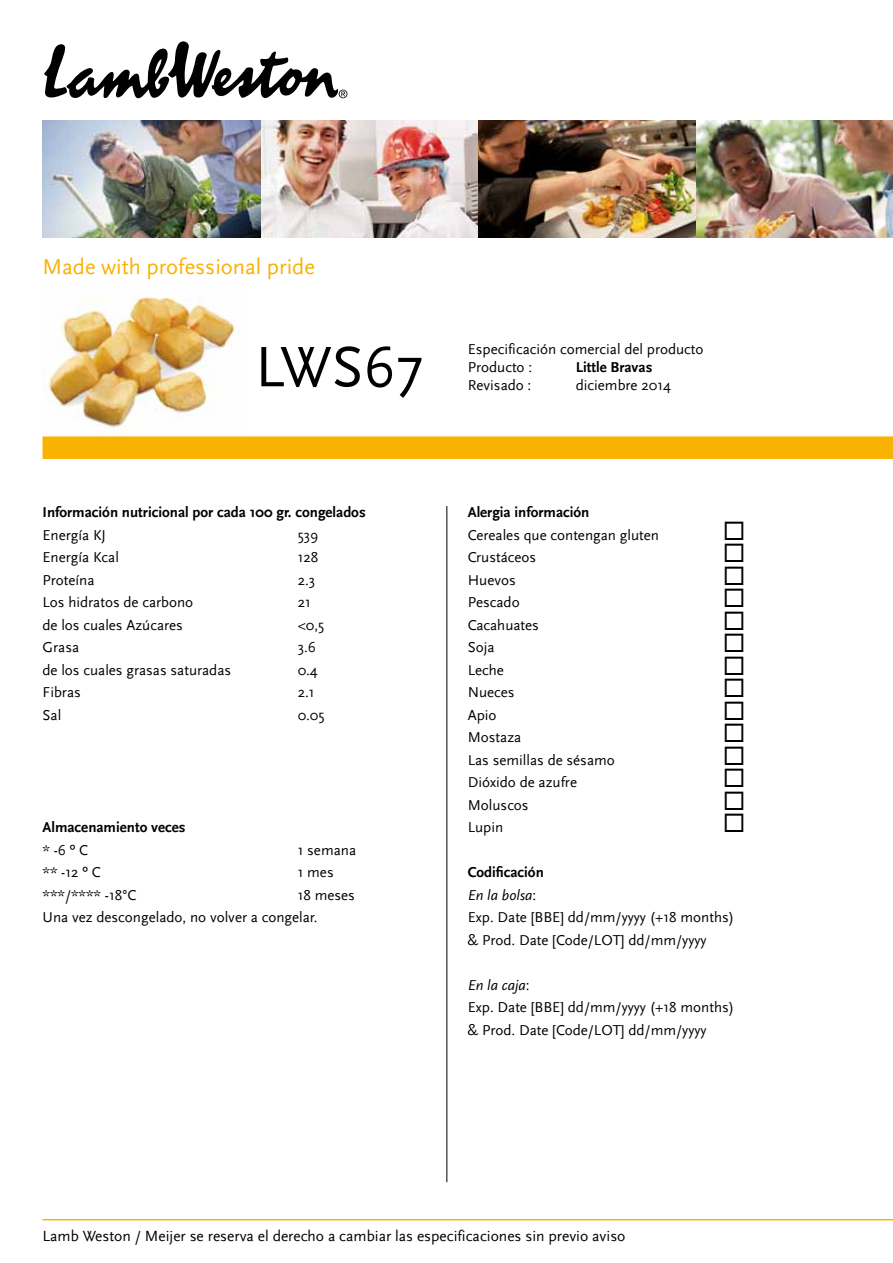
<style>
.page{position:relative;width:893px;height:1263px;background:#fff}
.page>*{position:absolute;margin:0;border:0;box-sizing:border-box;transform-origin:0 0}
.t1{font:59.55px "Scala Sans";color:#000}
.t2{font:22.5px "Scala Sans";color:#f9b200}
.t3{font:15.45px "Scala Sans";color:#000}
.t4{font:15px/22.5px "Scala Sans";color:#000}
.t5{font:700 15px "Scala Sans";color:#000}
.s1{font-weight:700}
.s2{font-style:italic}
</style>
<div class="page">
<svg style="left:44px;top:41px;width:303px;height:57px"></svg>
<img style="left:43px;top:121px;width:850px;height:116px">
<hr style="left:43px;top:1219px;width:850px;height:1px;background:#f9b200">
<img style="left:43px;top:297px;width:192px;height:136px">
<div style="left:43px;top:436px;width:850px;height:23px;background:#f9b200"></div>
<hr style="left:446px;top:506px;width:1px;height:676px;background:#000">
<h2 class="t2" style="left:43px;top:255px;width:274px">Made with professional pride</h2>
<h1 class="t1" style="left:255px;top:335px;width:170px">LWS67</h1>
<p class="t5" style="left:43px;top:504px;width:325px">Información nutricional por cada 100 gr. congelados</p>
<p class="t4" style="left:43px;top:524px;width:65px">Energía KJ</p>
<p class="t4" style="left:298px;top:524px;width:22px">539</p>
<p class="t4" style="left:43px;top:546px;width:78px">Energía Kcal</p>
<p class="t4" style="left:298px;top:546px;width:22px">128</p>
<p class="t4" style="left:43px;top:569px;width:54px">Proteína</p>
<p class="t4" style="left:298px;top:569px;width:19px">2.3</p>
<p class="t4" style="left:43px;top:591px;width:152px">Los hidratos de carbono</p>
<p class="t4" style="left:298px;top:591px;width:15px">21</p>
<p class="t4" style="left:43px;top:614px;width:142px">de los cuales Azúcares</p>
<p class="t4" style="left:298px;top:614px;width:28px">&lt;0,5</p>
<p class="t4" style="left:43px;top:636px;width:38px">Grasa</p>
<p class="t4" style="left:298px;top:636px;width:20px">3.6</p>
<p class="t4" style="left:43px;top:659px;width:190px">de los cuales grasas saturadas</p>
<p class="t4" style="left:298px;top:659px;width:22px">0.4</p>
<p class="t4" style="left:43px;top:681px;width:40px">Fibras</p>
<p class="t4" style="left:298px;top:681px;width:19px">2.1</p>
<p class="t4" style="left:43px;top:704px;width:20px">Sal</p>
<p class="t4" style="left:298px;top:704px;width:29px">0.05</p>
<p class="t5" style="left:43px;top:819px;width:144px">Almacenamiento veces</p>
<p class="t4" style="left:43px;top:839px;width:47px">* -6 º C</p>
<p class="t4" style="left:298px;top:839px;width:60px">1 semana</p>
<p class="t4" style="left:43px;top:861px;width:60px">** -12 º C</p>
<p class="t4" style="left:298px;top:861px;width:38px">1 mes</p>
<p class="t4" style="left:43px;top:884px;width:95px">***/**** -18°C</p>
<p class="t4" style="left:43px;top:884px;width:314px;text-indent:255px">18 meses<br>Una vez descongelado, no volver a congelar.</p>
<p class="t4" style="left:468px;top:340px;width:237px;line-height:18px">Especificación comercial del producto<br>Producto :</p>
<p class="t5" style="left:576px;top:358px;width:78px">Little Bravas</p>
<p class="t4" style="left:468px;top:374px;width:65px">Revisado :</p>
<p class="t4" style="left:576px;top:374px;width:97px">diciembre 2014</p>
<p class="t5" style="left:468px;top:504px;width:123px">Alergia información</p>
<p class="t4" style="left:468px;top:524px;width:193px">Cereales que contengan gluten</p>
<p class="t4" style="left:468px;top:546px;width:70px">Crustáceos</p>
<p class="t4" style="left:468px;top:569px;width:50px">Huevos</p>
<p class="t4" style="left:468px;top:591px;width:53px">Pescado</p>
<p class="t4" style="left:468px;top:614px;width:73px">Cacahuates</p>
<p class="t4" style="left:468px;top:636px;width:28px">Soja</p>
<p class="t4" style="left:468px;top:659px;width:38px">Leche</p>
<p class="t4" style="left:468px;top:681px;width:48px">Nueces</p>
<p class="t4" style="left:468px;top:704px;width:30px">Apio</p>
<p class="t4" style="left:468px;top:726px;width:55px">Mostaza</p>
<p class="t4" style="left:468px;top:749px;width:149px">Las semillas de sésamo</p>
<p class="t4" style="left:468px;top:771px;width:111px">Dióxido de azufre</p>
<p class="t4" style="left:468px;top:794px;width:62px">Moluscos</p>
<p class="t4" style="left:468px;top:816px;width:37px">Lupin</p>
<p class="t4" style="left:468px;top:861px;width:268px"><span class="s1">Codificación<br></span><span class="s2">En la bolsa</span>:<br>Exp. Date [BBE] dd/mm/yyyy (+18 months) &amp; Prod. Date [Code/LOT] dd/mm/yyyy</p>
<p class="t4" style="left:468px;top:974px;width:268px"><span class="s2">En la caja</span>:<br>Exp. Date [BBE] dd/mm/yyyy (+18 months) &amp; Prod. Date [Code/LOT] dd/mm/yyyy</p>
<p class="t3" style="left:43px;top:1227px;width:584px">Lamb Weston / Meijer se reserva el derecho a cambiar las especificaciones sin previo aviso</p>
</div>
